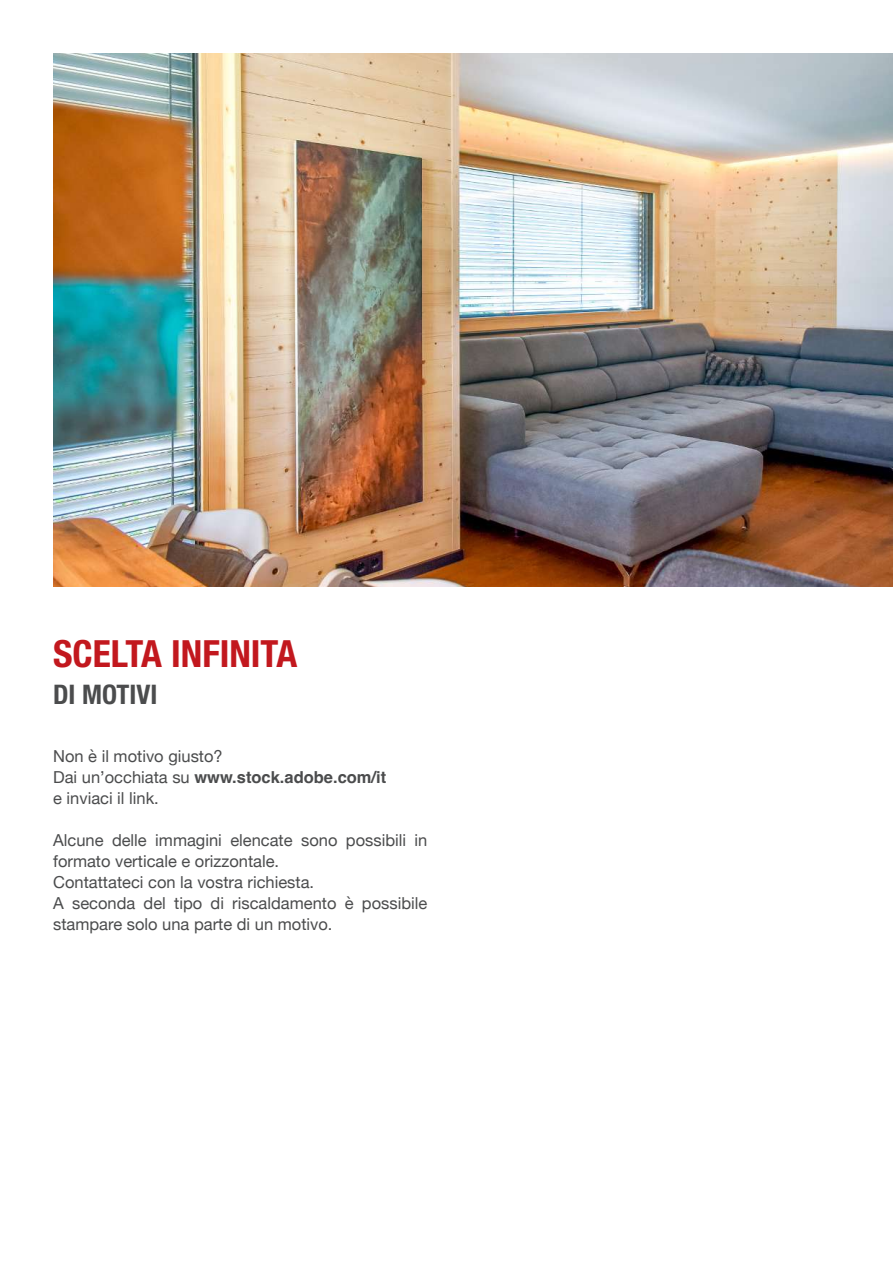
<style>
.page{position:relative;width:893px;height:1263px;background:#fff}
.page>*{position:absolute;margin:0;border:0;box-sizing:border-box;transform-origin:0 0}
.t1{font:700 condensed 37.5px "Helvetica Neue LT Std";color:#c2181e}
.t2{font:700 condensed 27px "Helvetica Neue LT Std";color:#4b4c4d}
.t3{font:16.5px/21px "Helvetica Neue";color:#4b4c4d}
.t4{font:700 16.5px "Helvetica";color:#4b4c4d}
.s1{font-family:"Helvetica Neue";font-weight:400}
</style>
<div class="page">
<img style="left:53px;top:53px;width:840px;height:534px">
<h1 class="t1" style="left:53px;top:631px;width:246px">SCELTA INFINITA</h1>
<h2 class="t2" style="left:53px;top:678px;width:106px">DI MOTIVI</h2>
<p class="t3" style="left:53px;top:747px;width:171px">Non è il motivo giusto?</p>
<p class="t4" style="left:53px;top:767px;width:335px"><span class="s1">Dai un’occhiata su</span> www.stock.adobe.com/it</p>
<p class="t3" style="left:53px;top:789px;width:107px">e inviaci il link.</p>
<p class="t3" style="left:53px;top:831px;width:376px">Alcune delle immagini elencate sono possibili in formato verticale e orizzontale.<br>Contattateci con la vostra richiesta.<br>A seconda del tipo di riscaldamento è possibile stampare solo una parte di un motivo.</p>
</div>
